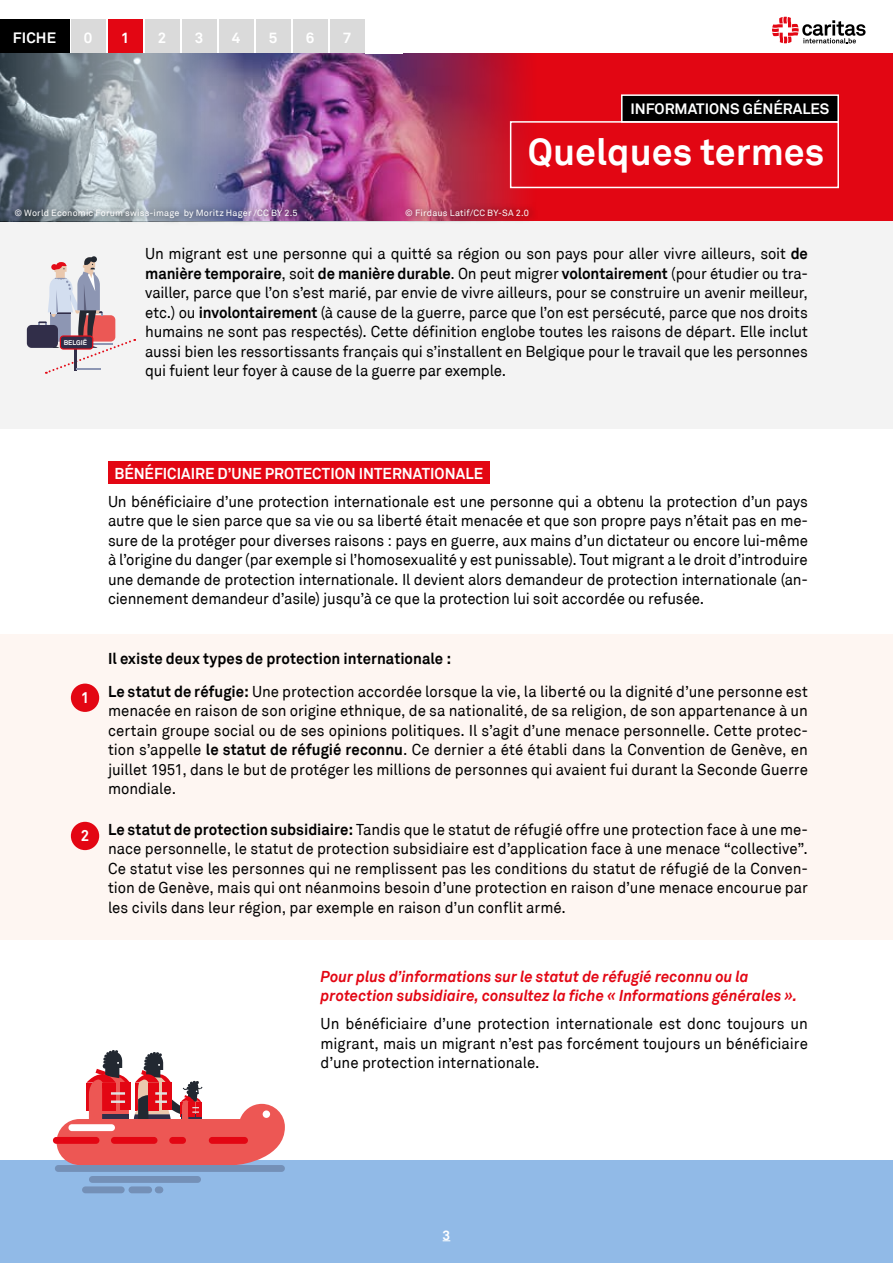
<style>
.page{position:relative;width:893px;height:1263px;background:#fff}
.page>*{position:absolute;margin:0;border:0;box-sizing:border-box;transform-origin:0 0}
.t1{font:700 37.5px "Akkurat";color:#fff}
.t2{font:15.75px/19.5px "Akkurat Std";letter-spacing:-.005em;color:#000;text-align:justify;scale:.95 1}
.t3{font:italic 700 15.75px/19.5px "Akkurat Std";color:#e30613;scale:.95 1}
.t4{font:700 15.75px "Akkurat";color:#000;scale:.95 1}
.t5{font:700 15.75px "Akkurat Std";color:#fff;scale:.95 1}
.t6{font:700 15.75px "Akkurat";color:#fff;scale:.95 1}
.t7{font:700 15px "Akkurat";color:#fff}
.t8{font:700 15px "Akkurat Std";letter-spacing:.01em;color:#fff}
.t9{font:700 13.5px "Akkurat Std";color:#fff}
.t10{font:9px "Akkurat Std";letter-spacing:.02em;color:#fff}
.t11{font:700 6.75px "Akkurat Std";color:#fff}
.s1{font-weight:700}
</style>
<div class="page">
<svg style="left:772px;top:17px;width:93px;height:26px"></svg>
<div style="left:71px;top:20px;width:34px;height:34px;background:#dadada"></div>
<div style="left:108px;top:20px;width:34px;height:34px;background:#e30613"></div>
<div style="left:145px;top:20px;width:34px;height:34px;background:#dadada"></div>
<div style="left:182px;top:20px;width:34px;height:34px;background:#dadada"></div>
<div style="left:219px;top:20px;width:34px;height:34px;background:#dadada"></div>
<div style="left:256px;top:20px;width:34px;height:34px;background:#dadada"></div>
<div style="left:293px;top:20px;width:34px;height:34px;background:#dadada"></div>
<div style="left:330px;top:20px;width:34px;height:34px;background:#dadada"></div>
<div style="left:0;top:20px;width:69px;height:34px;background:#000"></div>
<div style="left:0;top:634px;width:893px;height:306px;background:#fef6f2"></div>
<div style="left:71px;top:684px;width:28px;height:28px;background:#e30613;border-radius:50%"></div>
<div style="left:0;top:221px;width:893px;height:207px;background:#f3f3f3"></div>
<div style="left:0;top:1161px;width:893px;height:102px;background:#91bae7"></div>
<div style="left:53px;top:1137px;width:46px;height:7px;background:#e30613;border-radius:3px"></div>
<div style="left:55px;top:1165px;width:230px;height:7px;background:#7490b7;border-radius:3px"></div>
<div style="left:89px;top:1176px;width:112px;height:7px;background:#7490b7;border-radius:3px"></div>
<div style="left:82px;top:1186px;width:43px;height:7px;background:#7490b7;border-radius:3px"></div>
<div style="left:129px;top:1186px;width:23px;height:7px;background:#7490b7;border-radius:3px"></div>
<div style="left:155px;top:1186px;width:8px;height:7px;background:#7490b7;border-radius:3px"></div>
<svg style="left:57px;top:1050px;width:228px;height:115px"></svg>
<div style="left:71px;top:822px;width:28px;height:28px;background:#e30613;border-radius:50%"></div>
<div style="left:27px;top:325px;width:31px;height:23px;background:#312e49;border-radius:5px"></div>
<svg style="left:39px;top:256px;width:96px;height:118px"></svg>
<img style="left:0;top:53px;width:893px;height:168px">
<div style="left:108px;top:461px;width:382px;height:23px;background:#e30613"></div>
<div style="left:9px;top:203px;width:529px;height:24px;background:#000;opacity:.75"></div>
<div style="left:366px;top:19px;width:37px;height:35px;background:#fff"></div>
<p class="t8" style="left:13px;top:28px;width:45px">FICHE</p>
<p class="t8" style="left:84px;top:28px;width:10px">0</p>
<p class="t8" style="left:121px;top:28px;width:10px">1</p>
<p class="t8" style="left:158px;top:28px;width:10px">2</p>
<p class="t8" style="left:195px;top:28px;width:10px">3</p>
<p class="t8" style="left:232px;top:28px;width:10px">4</p>
<p class="t8" style="left:269px;top:28px;width:10px">5</p>
<p class="t8" style="left:306px;top:28px;width:10px">6</p>
<p class="t8" style="left:343px;top:28px;width:10px">7</p>
<p class="t7" style="left:630px;top:99px;width:200px">INFORMATIONS GÉNÉRALES</p>
<h1 class="t1" style="left:528px;top:128px;width:298px">Quelques termes</h1>
<p class="t10" style="left:14px;top:208px;width:285px">© World Economic Forum swiss-image by Moritz Hager /CC BY 2.5</p>
<p class="t10" style="left:405px;top:208px;width:125px">© Firdaus Latif/CC BY-SA 2.0</p>
<p class="t11" style="left:64px;top:338px;width:25px">BELGIË</p>
<p class="t2" style="left:145px;top:244px;width:699px">Un migrant est une personne qui a quitté sa région ou son pays pour aller vivre ailleurs, soit <span class="s1">de manière temporaire</span>, soit <span class="s1">de manière durable</span>. On peut migrer <span class="s1">volontairement</span> (pour étudier ou tra&shy;vailler, parce que l’on s’est marié, par envie de vivre ailleurs, pour se construire un avenir meilleur, etc.) ou <span class="s1">involontairement</span> (à cause de la guerre, parce que l’on est persécuté, parce que nos droits humains ne sont pas respectés). Cette définition englobe toutes les raisons de départ. Elle inclut aussi bien les ressortissants français qui s’installent en Belgique pour le travail que les personnes qui fuient leur foyer à cause de la guerre par exemple.</p>
<p class="t6" style="left:81px;top:687px;width:10px">1</p>
<p class="t6" style="left:81px;top:825px;width:10px">2</p>
<p class="t5" style="left:114px;top:463px;width:389px">BÉNÉFICIAIRE D’UNE PROTECTION INTERNATIONALE</p>
<p class="t2" style="left:108px;top:491px;width:738px">Un bénéficiaire d’une protection internationale est une personne qui a obtenu la protection d’un pays autre que le sien parce que sa vie ou sa liberté était menacée et que son propre pays n’était pas en me&shy;sure de la protéger pour diverses raisons : pays en guerre, aux mains d’un dictateur ou encore lui-même à l’origine du danger (par exemple si l’homosexualité y est punissable). Tout migrant a le droit d’introduire une demande de protection internationale. Il devient alors demandeur de protection internationale (an&shy;ciennement demandeur d’asile) jusqu’à ce que la protection lui soit accordée ou refusée.</p>
<p class="t4" style="left:108px;top:649px;width:363px">Il existe deux types de protection internationale :</p>
<p class="t2" style="left:108px;top:681px;width:738px"><span class="s1">Le statut de réfugie:</span> Une protection accordée lorsque la vie, la liberté ou la dignité d’une personne est menacée en raison de son origine ethnique, de sa nationalité, de sa religion, de son appartenance à un certain groupe social ou de ses opinions politiques. Il s’agit d’une menace personnelle. Cette protec&shy;tion s’appelle <span class="s1">le statut de réfugié reconnu</span>. Ce dernier a été établi dans la Convention de Genève, en juillet 1951, dans le but de protéger les millions de personnes qui avaient fui durant la Seconde Guerre mondiale.</p>
<p class="t2" style="left:108px;top:820px;width:738px"><span class="s1">Le statut de protection subsidiaire:</span> Tandis que le statut de réfugié offre une protection face à une me&shy;nace personnelle, le statut de protection subsidiaire est d’application face à une menace “collective”.<br>Ce statut vise les personnes qui ne remplissent pas les conditions du statut de réfugié de la Conven&shy;tion de Genève, mais qui ont néanmoins besoin d’une protection en raison d’une menace encourue par les civils dans leur région, par exemple en raison d’un conflit armé.</p>
<p class="t3" style="left:321px;top:966px;width:503px">Pour plus d’informations sur le statut de réfugié reconnu ou la protection subsidiaire, consultez la fiche « Informations générales ».</p>
<p class="t2" style="left:321px;top:1014px;width:514px">Un bénéficiaire d’une protection internationale est donc toujours un migrant, mais un migrant n’est pas forcément toujours un bénéficiaire d’une protection internationale.</p>
<p class="t9" style="left:443px;top:1226px;width:9px">3</p>
</div>
